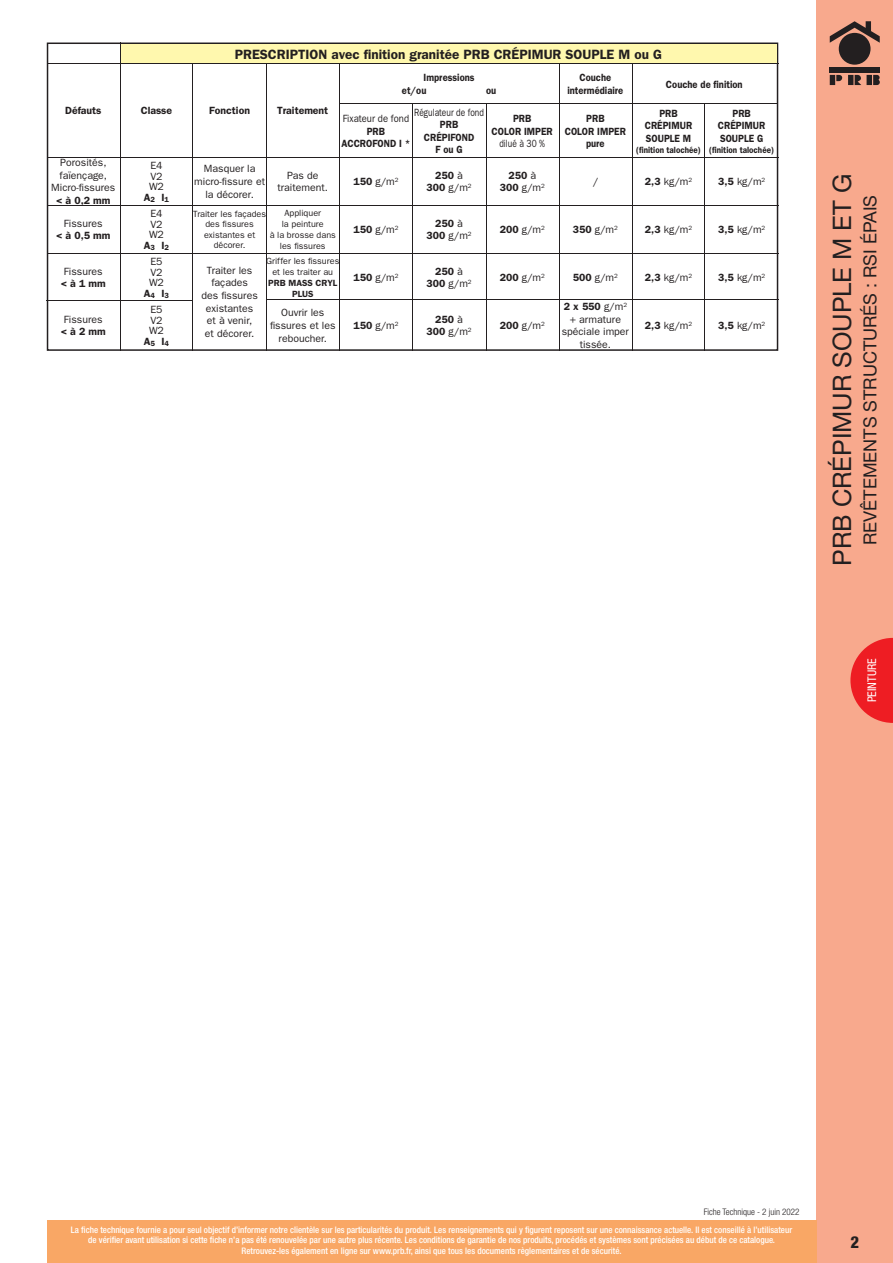
<style>
.page{position:relative;width:893px;height:1263px;background:#fff}
.page>*{position:absolute;margin:0;border:0;box-sizing:border-box;transform-origin:0 0}
.t1{font:25.5px "Helvetica Neue LT Std";color:#231f20}
.t2{font:18px "Helvetica Neue LT Std";color:#231f20}
.t3{font:800 condensed 16.5px "Helvetica Neue LT Std";color:#231f20}
.t4{font:600 13.5px "Franklin Gothic";color:#231f20}
.t5{font:condensed 12px "Helvetica Neue LT Std";color:#fff}
.t6{font:10.5px/12.6px "Franklin Gothic";color:#231f20;text-align:center}
.t7{font:600 10.5px/12.6px "Franklin Gothic";color:#231f20;text-align:center}
.t8{font:600 10.5px/12.6px "Franklin Gothic";color:#231f20;text-align:center;scale:.9 1}
.t9{font:10.5px "Franklin Gothic";color:#231f20;scale:.8 1}
.t10{font:10.5px "Franklin Gothic";color:#231f20;scale:.9 1}
.t11{font:500 condensed 9px/10.5px "Helvetica Neue";color:#fff;text-align:center}
.t12{font:9px/10.8px "Franklin Gothic";color:#231f20;text-align:center}
.t13{font:600 9px "Franklin Gothic";color:#231f20;scale:.9 1}
.t14{font:300 condensed 9px "Helvetica Neue LT Std";color:#231f20}
.t15{font:600 9px/10.8px "Franklin Gothic";color:#231f20;text-align:center}
.s1{font-weight:600}
.s2{font-weight:400}
</style>
<div class="page">
<div style="left:816px;top:0;width:77px;height:1263px;background:#f8a98d"></div>
<div style="left:47px;top:1220px;width:769px;height:43px;background:#f9a765"></div>
<div style="left:839px;top:33px;width:31px;height:32px;background:#231f20;border-radius:50%"></div>
<div style="left:830px;top:67px;width:50px;height:5px;background:#231f20"></div>
<svg style="left:830px;top:21px;width:50px;height:22px"></svg>
<div style="left:830px;top:75px;width:5px;height:10px;background:#231f20"></div>
<svg style="left:836px;top:75px;width:6px;height:6px"></svg>
<div style="left:848px;top:75px;width:5px;height:10px;background:#231f20"></div>
<div style="left:867px;top:75px;width:5px;height:10px;background:#231f20"></div>
<svg style="left:855px;top:75px;width:6px;height:10px"></svg>
<svg style="left:873px;top:75px;width:7px;height:10px"></svg>
<svg style="left:47px;top:43px;width:731px;height:308px"></svg>
<div style="left:120px;top:44px;width:657px;height:19px;background:#fff8ae"></div>
<hr style="left:47px;top:63px;width:731px;height:1px;background:#231f20">
<hr style="left:47px;top:157px;width:731px;height:1px;background:#231f20">
<hr style="left:339px;top:103px;width:438px;height:1px;background:#231f20">
<hr style="left:47px;top:205px;width:731px;height:1px;background:#231f20">
<hr style="left:47px;top:253px;width:731px;height:1px;background:#231f20">
<hr style="left:47px;top:300px;width:146px;height:1px;background:#231f20">
<hr style="left:120px;top:43px;width:1px;height:308px;background:#231f20">
<hr style="left:192px;top:63px;width:1px;height:288px;background:#231f20">
<hr style="left:266px;top:63px;width:1px;height:288px;background:#231f20">
<hr style="left:339px;top:63px;width:1px;height:288px;background:#231f20">
<hr style="left:413px;top:103px;width:1px;height:247px;background:#231f20">
<hr style="left:486px;top:103px;width:1px;height:247px;background:#231f20">
<hr style="left:559px;top:63px;width:1px;height:288px;background:#231f20">
<hr style="left:632px;top:63px;width:1px;height:288px;background:#231f20">
<hr style="left:704px;top:104px;width:1px;height:247px;background:#231f20">
<hr style="left:266px;top:299px;width:512px;height:1px;background:#231f20">
<svg style="left:850px;top:638px;width:43px;height:85px"></svg>
<h3 class="t4" style="left:235px;top:46px;width:429px">PRESCRIPTION avec finition granitée PRB CRÉPIMUR SOUPLE M ou G</h3>
<p class="t7" style="left:65px;top:104px;width:38px">Défauts</p>
<p class="t7" style="left:141px;top:104px;width:33px">Classe</p>
<p class="t7" style="left:209px;top:104px;width:42px">Fonction</p>
<p class="t7" style="left:277px;top:104px;width:53px">Traitement</p>
<p class="t8" style="left:402px;top:71px;width:82px;text-align:left;text-indent:22px">Impressions et/ou</p>
<p class="t8" style="left:486px;top:84px;width:13px">ou</p>
<p class="t9" style="left:414px;top:106px;width:89px">Régulateur de fond</p>
<p class="t8" style="left:424px;top:118px;width:58px">PRB<br>CRÉPIFOND<br>F ou G</p>
<p class="t8" style="left:492px;top:112px;width:70px">PRB<br>COLOR IMPER</p>
<p class="t10" style="left:343px;top:112px;width:75px">Fixateur de fond</p>
<p class="t8" style="left:341px;top:124px;width:78px">PRB<br>ACCROFOND I *</p>
<p class="t9" style="left:499px;top:138px;width:59px">dilué à 30 %</p>
<p class="t8" style="left:567px;top:71px;width:64px">Couche intermédiaire</p>
<p class="t8" style="left:666px;top:77px;width:87px">Couche de finition</p>
<p class="t8" style="left:565px;top:112px;width:70px">PRB<br>COLOR IMPER pure</p>
<p class="t8" style="left:645px;top:106px;width:54px">PRB<br>CRÉPIMUR<br>SOUPLE M</p>
<p class="t13" style="left:636px;top:144px;width:74px">(finition talochée)</p>
<p class="t8" style="left:718px;top:106px;width:54px">PRB<br>CRÉPIMUR<br>SOUPLE G</p>
<p class="t13" style="left:709px;top:144px;width:74px">(finition talochée)</p>
<p class="t6" style="left:51px;top:156px;width:66px">Porosités, faïençage,<br>Micro-fissures</p>
<p class="t7" style="left:56px;top:194px;width:56px">&lt; à 0,2 mm</p>
<p class="t6" style="left:144px;top:160px;width:27px;line-height:10.5px">E4<br>V2<br>W2<br><span class="s1">A</span><sub>2</sub> <span class="s1">I</span><sub>1</sub></p>
<p class="t6" style="left:194px;top:162px;width:72px">Masquer la micro-fissure et la décorer.</p>
<p class="t6" style="left:278px;top:169px;width:52px">Pas de traitement.</p>
<p class="t7" style="left:353px;top:175px;width:47px">150 <span class="s2">g/m</span><sup>2</sup></p>
<p class="t7" style="left:427px;top:169px;width:47px">250 <span class="s2">à<br></span>300 <span class="s2">g/m</span><sup>2</sup></p>
<p class="t7" style="left:500px;top:169px;width:47px">250 <span class="s2">à<br></span>300 <span class="s2">g/m</span><sup>2</sup></p>
<p class="t6" style="left:593px;top:175px;width:7px">/</p>
<p class="t6" style="left:645px;top:175px;width:49px"><span class="s1">2,3</span> kg/m<sup>2</sup></p>
<p class="t6" style="left:718px;top:175px;width:49px"><span class="s1">3,5</span> kg/m<sup>2</sup></p>
<p class="t6" style="left:64px;top:217px;width:40px">Fissures</p>
<p class="t7" style="left:56px;top:229px;width:56px">&lt; à 0,5 mm</p>
<p class="t6" style="left:144px;top:208px;width:27px;line-height:10.5px">E4<br>V2<br>W2<br><span class="s1">A</span><sub>3</sub> <span class="s1">I</span><sub>2</sub></p>
<p class="t12" style="left:193px;top:208px;width:74px">Traiter les façades des fissures existantes et décorer.</p>
<p class="t12" style="left:270px;top:208px;width:68px">Appliquer<br>la peinture<br>à la brosse dans les fissures</p>
<p class="t7" style="left:353px;top:223px;width:47px">150 <span class="s2">g/m</span><sup>2</sup></p>
<p class="t7" style="left:427px;top:217px;width:47px">250 <span class="s2">à<br></span>300 <span class="s2">g/m</span><sup>2</sup></p>
<p class="t7" style="left:500px;top:223px;width:47px">200 <span class="s2">g/m</span><sup>2</sup></p>
<p class="t7" style="left:573px;top:223px;width:47px">350 <span class="s2">g/m</span><sup>2</sup></p>
<p class="t6" style="left:645px;top:223px;width:49px"><span class="s1">2,3</span> kg/m<sup>2</sup></p>
<p class="t6" style="left:718px;top:223px;width:49px"><span class="s1">3,5</span> kg/m<sup>2</sup></p>
<p class="t6" style="left:64px;top:265px;width:40px">Fissures</p>
<p class="t7" style="left:61px;top:277px;width:46px">&lt; à 1 mm</p>
<p class="t6" style="left:64px;top:313px;width:40px">Fissures</p>
<p class="t7" style="left:61px;top:325px;width:46px">&lt; à 2 mm</p>
<p class="t12" style="left:266px;top:256px;width:75px">Griffer les fissures et les traiter au</p>
<p class="t15" style="left:268px;top:277px;width:70px">PRB MASS CRYL<br>PLUS</p>
<p class="t6" style="left:144px;top:256px;width:27px;line-height:10.5px">E5<br>V2<br>W2<br><span class="s1">A</span><sub>4</sub> <span class="s1">I</span><sub>3</sub></p>
<p class="t6" style="left:201px;top:264px;width:58px">Traiter les façades<br>des fissures existantes et à venir, et décorer.</p>
<p class="t6" style="left:144px;top:304px;width:27px;line-height:10.5px">E5<br>V2<br>W2<br><span class="s1">A</span><sub>5</sub> <span class="s1">I</span><sub>4</sub></p>
<p class="t6" style="left:270px;top:306px;width:67px">Ouvrir les fissures et les reboucher.</p>
<p class="t7" style="left:353px;top:271px;width:47px">150 <span class="s2">g/m</span><sup>2</sup></p>
<p class="t7" style="left:427px;top:265px;width:47px">250 <span class="s2">à<br></span>300 <span class="s2">g/m</span><sup>2</sup></p>
<p class="t7" style="left:500px;top:271px;width:47px">200 <span class="s2">g/m</span><sup>2</sup></p>
<p class="t7" style="left:573px;top:271px;width:47px">500 <span class="s2">g/m</span><sup>2</sup></p>
<p class="t6" style="left:645px;top:271px;width:49px"><span class="s1">2,3</span> kg/m<sup>2</sup></p>
<p class="t6" style="left:718px;top:271px;width:49px"><span class="s1">3,5</span> kg/m<sup>2</sup></p>
<p class="t7" style="left:353px;top:319px;width:47px">150 <span class="s2">g/m</span><sup>2</sup></p>
<p class="t7" style="left:427px;top:313px;width:47px">250 <span class="s2">à<br></span>300 <span class="s2">g/m</span><sup>2</sup></p>
<p class="t7" style="left:500px;top:319px;width:47px">200 <span class="s2">g/m</span><sup>2</sup></p>
<p class="t6" style="left:562px;top:300px;width:69px"><span class="s1">2 x 550</span> g/m<sup>2 </sup>+ armature spéciale imper tissée.</p>
<p class="t6" style="left:645px;top:319px;width:49px"><span class="s1">2,3</span> kg/m<sup>2</sup></p>
<p class="t6" style="left:718px;top:319px;width:49px"><span class="s1">3,5</span> kg/m<sup>2</sup></p>
<h1 class="t1" style="left:827px;top:566px;width:393px;rotate:-90deg">PRB CRÉPIMUR SOUPLE M ET G</h1>
<h2 class="t2" style="left:859px;top:545px;width:351px;rotate:-90deg">REVÊTEMENTS STRUCTURÉS : RSI ÉPAIS</h2>
<h3 class="t5" style="left:865px;top:702px;width:46px;rotate:-90deg">PEINTURE</h3>
<p class="t14" style="left:704px;top:1206px;width:97px">Fiche Technique - 2 juin 2022</p>
<p class="t11" style="left:71px;top:1224px;width:723px">La fiche technique fournie a pour seul objectif d’informer notre clientèle sur les particularités du produit. Les renseignements qui y figurent reposent sur une connaissance actuelle. Il est conseillé à l’utilisateur de vérifier avant utilisation si cette fiche n’a pas été renouvelée par une autre plus récente. Les conditions de garantie de nos produits, procédés et systèmes sont précisées au début de ce catalogue.<br>Retrouvez-les également en ligne sur www.prb.fr, ainsi que tous les documents règlementaires et de sécurité.</p>
<h3 class="t3" style="left:850px;top:1231px;width:10px">2</h3>
</div>
